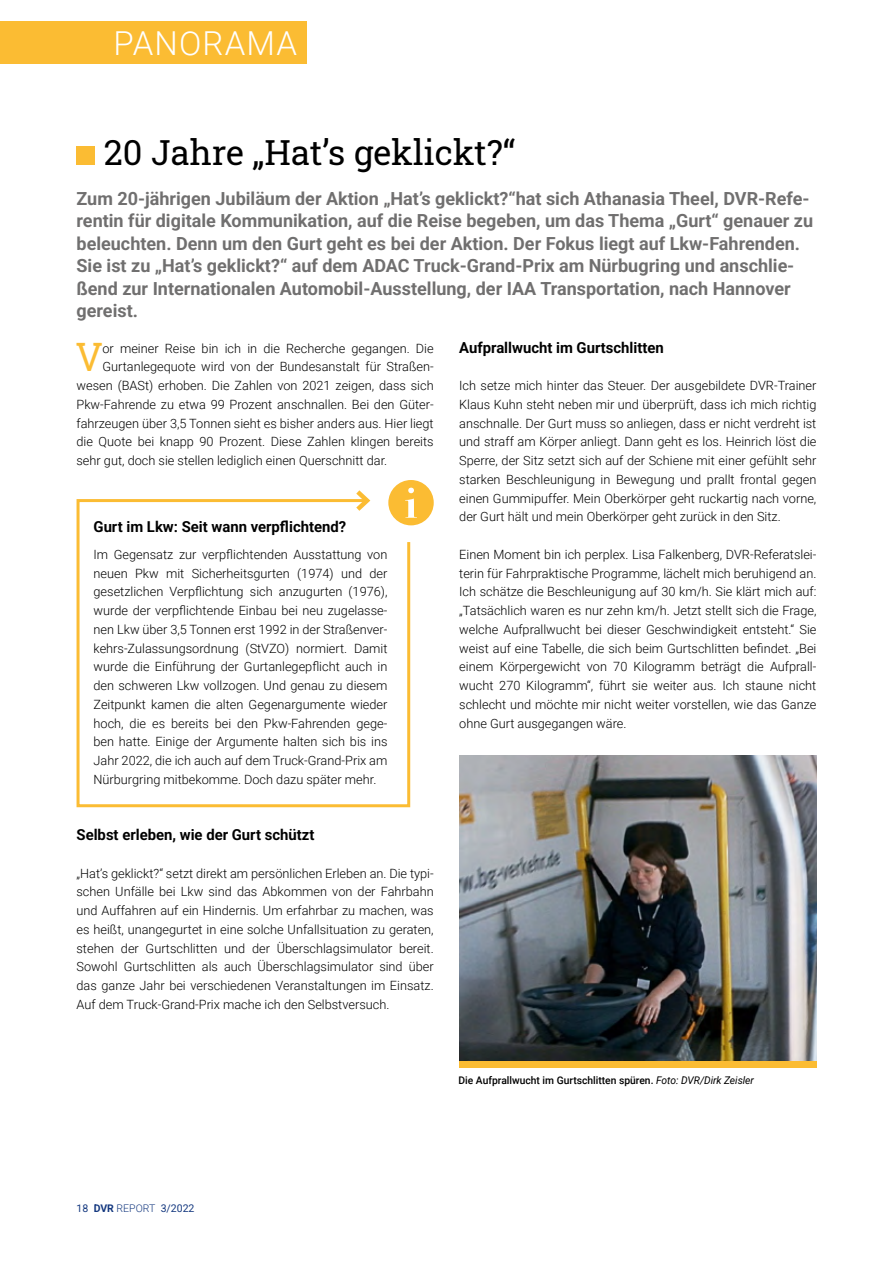
<style>
.page{position:relative;width:893px;height:1263px;background:#fff}
.page>*{position:absolute;margin:0;border:0;box-sizing:border-box;transform-origin:0 0}
.t1{font:39.15px "Roboto Slab";color:#fbbc33;scale:.96 1}
.t2{font:34.5px "Roboto Slab";color:#000}
.t3{font:300 33px "Roboto";letter-spacing:.035em;color:#fff}
.t4{font:700 18px/22.5px "Roboto";color:#706f6f}
.t5{font:700 15px "Roboto";color:#000}
.t6{font:300 12.75px/18.8px "Roboto";color:#000;text-align:justify}
.t7{font:500 10.5px "Roboto";color:#000}
.t8{font:10.5px "Roboto";color:#14387f}
.s1{font-weight:400;font-style:italic}
.s2{font-weight:700}
.s3{font-weight:300}
</style>
<div class="page">
<div style="left:77px;top:146px;width:18px;height:19px;background:#fbbc33"></div>
<div style="left:0;top:21px;width:306px;height:43px;background:#fbbc33"></div>
<img style="left:459px;top:755px;width:357px;height:306px">
<div style="left:459px;top:1061px;width:357px;height:6px;background:#fbbc33"></div>
<svg style="left:76px;top:499px;width:336px;height:309px"></svg>
<svg style="left:351px;top:490px;width:23px;height:25px"></svg>
<div style="left:388px;top:480px;width:46px;height:45px;background:#fbbc33;border-radius:50%"></div>
<svg style="left:405px;top:488px;width:12px;height:30px"></svg>
<h3 class="t3" style="left:113px;top:20px;width:185px">PANORAMA</h3>
<h2 class="t2" style="left:104px;top:129px;width:413px">20 Jahre „Hat’s geklickt?“</h2>
<p class="t4" style="left:77px;top:186px;width:738px">Zum 20-jährigen Jubiläum der Aktion „Hat’s geklickt?“hat sich Athanasia Theel, DVR-Refe&shy;rentin für digitale Kommunikation, auf die Reise begeben, um das Thema „Gurt“ genauer zu beleuchten. Denn um den Gurt geht es bei der Aktion. Der Fokus liegt auf Lkw-Fahrenden.<br>Sie ist zu „Hat’s geklickt?“ auf dem ADAC Truck-Grand-Prix am Nürbugring und anschlie&shy;ßend zur Internationalen Automobil-Ausstellung, der IAA Transportation, nach Hannover gereist.</p>
<h1 class="t1" style="left:75px;top:330px;width:30px">V</h1>
<p class="t6" style="left:102px;top:338px;width:333px">or meiner Reise bin ich in die Recherche gegangen. Die</p>
<p class="t5" style="left:459px;top:337px;width:206px">Aufprallwucht im Gurtschlitten</p>
<p class="t6" style="left:459px;top:376px;width:359px">Ich setze mich hinter das Steuer. Der ausgebildete DVR-Trainer Klaus Kuhn steht neben mir und überprüft, dass ich mich richtig anschnalle. Der Gurt muss so anliegen, dass er nicht verdreht ist und straff am Körper anliegt. Dann geht es los. Heinrich löst die Sperre, der Sitz setzt sich auf der Schiene mit einer gefühlt sehr starken Beschleunigung in Bewegung und prallt frontal gegen einen Gummipuffer. Mein Oberkörper geht ruckartig nach vorne, der Gurt hält und mein Oberkörper geht zurück in den Sitz.</p>
<p class="t6" style="left:459px;top:544px;width:359px">Einen Moment bin ich perplex. Lisa Falkenberg, DVR-Referatslei&shy;terin für Fahrpraktische Programme, lächelt mich beruhigend an.<br>Ich schätze die Beschleunigung auf 30 km/h. Sie klärt mich auf: „Tatsächlich waren es nur zehn km/h. Jetzt stellt sich die Frage, welche Aufprallwucht bei dieser Geschwindigkeit entsteht.“ Sie weist auf eine Tabelle, die sich beim Gurtschlitten befindet. „Bei einem Körpergewicht von 70 Kilogramm beträgt die Aufprall&shy;wucht 270 Kilogramm“, führt sie weiter aus. Ich staune nicht schlecht und möchte mir nicht weiter vorstellen, wie das Ganze ohne Gurt ausgegangen wäre.</p>
<p class="t6" style="left:102px;top:357px;width:333px">Gurtanlegequote wird von der Bundesanstalt für Straßen-</p>
<p class="t6" style="left:77px;top:376px;width:359px">wesen (BASt) erhoben. Die Zahlen von 2021 zeigen, dass sich</p>
<p class="t6" style="left:77px;top:394px;width:359px">Pkw-Fahrende zu etwa 99 Prozent anschnallen. Bei den Güter-</p>
<p class="t6" style="left:77px;top:413px;width:359px">fahrzeugen über 3,5 Tonnen sieht es bisher anders aus. Hier liegt</p>
<p class="t6" style="left:77px;top:432px;width:359px">die Quote bei knapp 90 Prozent. Diese Zahlen klingen bereits</p>
<p class="t6" style="left:77px;top:451px;width:312px">sehr gut, doch sie stellen lediglich einen Querschnitt dar.</p>
<p class="t5" style="left:94px;top:516px;width:254px">Gurt im Lkw: Seit wann verpflichtend?</p>
<p class="t6" style="left:94px;top:544px;width:295px">Im Gegensatz zur verpflichtenden Ausstattung von neuen Pkw mit Sicherheitsgurten (1974) und der gesetzlichen Verpflichtung sich anzugurten (1976), wurde der verpflichtende Einbau bei neu zugelasse&shy;nen Lkw über 3,5 Tonnen erst 1992 in der Straßenver&shy;kehrs-Zulassungsordnung (StVZO) normiert. Damit wurde die Einführung der Gurtanlegepflicht auch in den schweren Lkw vollzogen. Und genau zu diesem Zeitpunkt kamen die alten Gegenargumente wieder hoch, die es bereits bei den Pkw-Fahrenden gege&shy;ben hatte. Einige der Argumente halten sich bis ins Jahr 2022, die ich auch auf dem Truck-Grand-Prix am Nürburgring mitbekomme. Doch dazu später mehr.</p>
<p class="t5" style="left:77px;top:824px;width:239px">Selbst erleben, wie der Gurt schützt</p>
<p class="t6" style="left:77px;top:863px;width:359px">„Hat’s geklickt?“ setzt direkt am persönlichen Erleben an. Die typi&shy;schen Unfälle bei Lkw sind das Abkommen von der Fahrbahn und Auffahren auf ein Hindernis. Um erfahrbar zu machen, was es heißt, unangegurtet in eine solche Unfallsituation zu geraten, stehen der Gurtschlitten und der Überschlagsimulator bereit.<br>Sowohl Gurtschlitten als auch Überschlagsimulator sind über das ganze Jahr bei verschiedenen Veranstaltungen im Einsatz.<br>Auf dem Truck-Grand-Prix mache ich den Selbstversuch.</p>
<p class="t7" style="left:458px;top:1072px;width:297px">Die Aufprallwucht im Gurtschlitten spüren. <span class="s1">Foto: DVR/Dirk Zeisler</span></p>
<p class="t8" style="left:77px;top:1201px;width:119px">18 <span class="s2">DVR</span> <span class="s3">REPORT</span> 3/2022</p>
</div>
